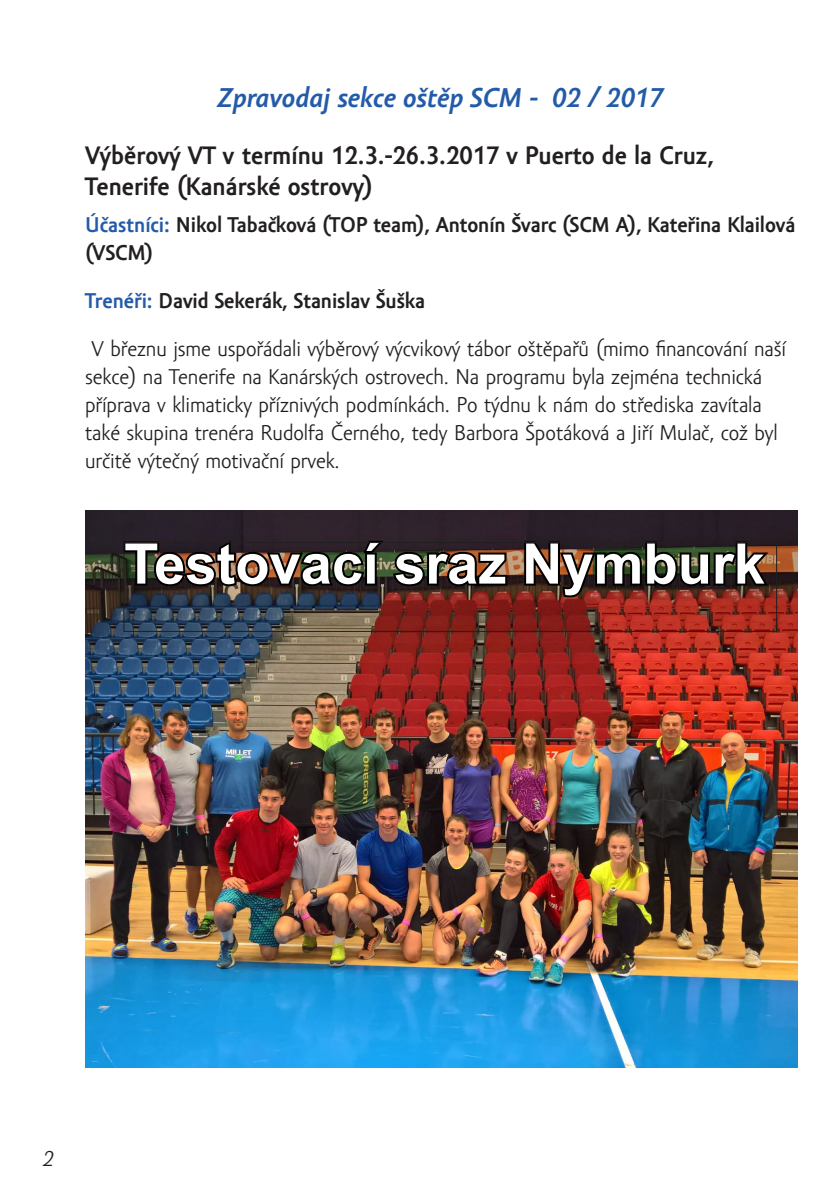
<style>
.page{position:relative;width:840px;height:1191px;background:#fff}
.page>*{position:absolute;margin:0;border:0;box-sizing:border-box;transform-origin:0 0}
.t1{font:700 56px "Arial";color:#fff}
.t2{font:italic 700 28px "Amor Sans Pro";color:#245ba9}
.t3{font:700 26px/31.2px "Amor Sans Pro";color:#231f20}
.t4{font:22px/28px "Amor Sans Pro";letter-spacing:-.005em;color:#231f20}
.t5{font:700 22px/28px "Amor Sans Pro";letter-spacing:-.005em;color:#231f20}
.t6{font:italic 22px "Amor Sans Pro";color:#231f20}
.s1{color:#245ba9}
.s2{font-weight:700;color:#245ba9}
.s3{font-weight:700}
</style>
<div class="page">
<img style="left:85px;top:511px;width:712px;height:556px">
<img style="left:121px;top:537px;width:388px;height:72px">
<img style="left:522px;top:539px;width:250px;height:60px">
<div style="left:124px;top:542px;width:652px;height:89px;border:1px solid #231f20"></div>
<p class="t2" style="left:218px;top:82px;width:447px">Zpravodaj sekce oštěp SCM - 02 / 2017</p>
<p class="t3" style="left:85px;top:140px;width:630px">Výběrový VT v termínu 12.3.-26.3.2017 v Puerto de la Cruz,<br>Tenerife (Kanárské ostrovy)</p>
<p class="t5" style="left:85px;top:211px;width:711px"><span class="s1">Účastníci:</span> Nikol Tabačková (TOP team), Antonín Švarc (SCM A), Kateřina Klailová (VSCM)</p>
<p class="t4" style="left:85px;top:277px;width:702px;line-height:48px"><span class="s2">Trenéři:</span> <span class="s3">David Sekerák, Stanislav Šuška<br></span>V březnu jsme uspořádali výběrový výcvikový tábor oštěpařů (mimo financování naší</p>
<p class="t4" style="left:85px;top:363px;width:694px">sekce) na Tenerife na Kanárských ostrovech. Na programu byla zejména technická příprava v klimaticky příznivých podmínkách. Po týdnu k nám do střediska zavítala také skupina trenéra Rudolfa Černého, tedy Barbora Špotáková a Jiří Mulač, což byl určitě výtečný motivační prvek.</p>
<h1 class="t1" style="left:124px;top:526px;width:642px">Testovací sraz Nymburk</h1>
<p class="t6" style="left:43px;top:1147px;width:12px">2</p>
</div>
